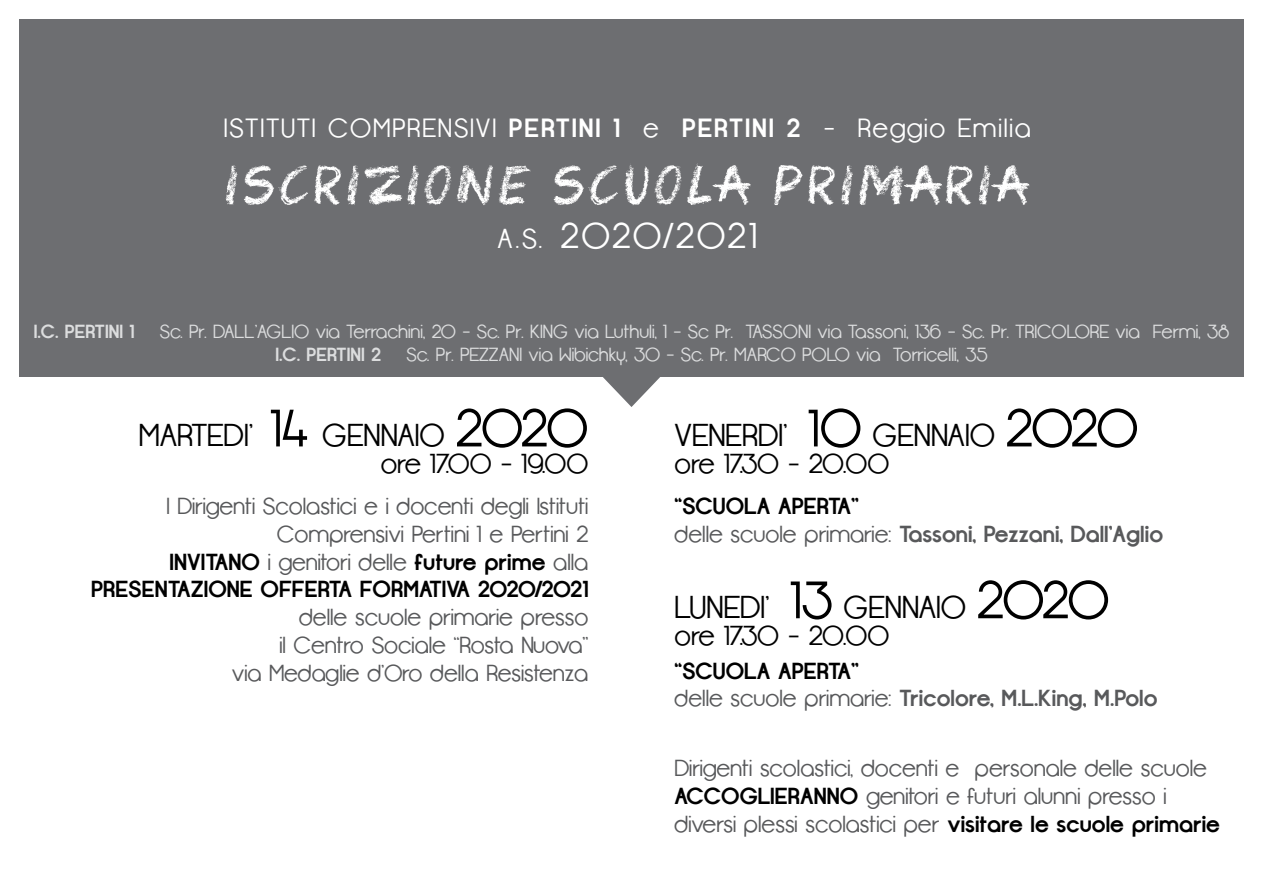
<style>
.page{position:relative;width:1263px;height:893px;background:#fff}
.page>*{position:absolute;margin:0;border:0;box-sizing:border-box;transform-origin:0 0}
.t1{font:56.7px "Colored Crayons";letter-spacing:.1em;color:#fff}
.t2{font:52.5px "Opificio";color:#000}
.t3{font:35.7px "Opificio";letter-spacing:.07em;color:#fff}
.t4{font:31.5px "Opificio";color:#000}
.t5{font:27.3px "Opificio";color:#000}
.t6{font:26.25px "Opificio";letter-spacing:.07em;color:#fff}
.t7{font:700 26.25px "Opificio";color:#fff}
.t8{font:23.1px/27.8px "Opificio";color:#58595b;text-align:right}
.t9{font:700 23.1px/27.8px "Opificio";color:#58595b}
.t10{font:700 23.1px "Opificio";color:#000}
.t11{font:700 23.1px "Opificio";letter-spacing:-.03em;color:#000}
.t12{font:18.9px "Opificio";color:#dcddde}
.t13{font:700 18.9px "Opificio";color:#dcddde}
.s1{font-weight:700}
.s2{font-weight:400}
.s3{font-size:27.3px}
.s4{font-size:52.5px}
.s5{font-weight:400;color:#58595b}
.s6{color:#000}
.s7{font-weight:700;color:#000}
</style>
<div class="page">
<div style="left:19px;top:19px;width:1225px;height:357px;background:#6d6e71"></div>
<svg style="left:602px;top:376px;width:59px;height:31px"></svg>
<p class="t6" style="left:224px;top:113px;width:344px">ISTITUTI COMPRENSIVI <span class="s1">PERTINI</span></p>
<p class="t7" style="left:613px;top:112px;width:128px">1 <span class="s2">e</span> PERTINI</p>
<p class="t6" style="left:786px;top:113px;width:246px"><span class="s1">2</span> - Reggio Emilia</p>
<h1 class="t1" style="left:226px;top:158px;width:803px">ISCRIZIONE SCUOLA PRIMARIA</h1>
<h3 class="t3" style="left:498px;top:216px;width:261px"><span class="s3">A.S.</span> 2020/2021</h3>
<p class="t13" style="left:34px;top:321px;width:69px">I.C. PERTINI</p>
<p class="t13" style="left:130px;top:321px;width:6px">1</p>
<p class="t12" style="left:160px;top:321px;width:1071px">Sc. Pr. DALL’AGLIO via Terrachini, 20 - Sc. Pr. KING via Luthuli, 1 - Sc Pr. TASSONI via Tassoni, 136 - Sc. Pr. TRICOLORE via Fermi, 38</p>
<p class="t13" style="left:275px;top:343px;width:69px">I.C. PERTINI</p>
<p class="t13" style="left:371px;top:343px;width:12px">2</p>
<p class="t12" style="left:407px;top:344px;width:582px">Sc. Pr. PEZZANI via Wibichky, 30 - Sc. Pr. MARCO POLO via Torricelli, 35</p>
<h3 class="t4" style="left:139px;top:418px;width:308px">MARTEDI’ <span class="s4">14</span> GENNAIO</h3>
<h2 class="t2" style="left:455px;top:399px;width:134px">2020</h2>
<p class="t5" style="left:381px;top:448px;width:209px">ore 17.00 - 19.00</p>
<p class="t8" style="left:166px;top:493px;width:423px">I Dirigenti Scolastici e i docenti degli Istituti</p>
<p class="t8" style="left:277px;top:521px;width:313px">Comprensivi Pertini 1 e Pertini 2</p>
<p class="t10" style="left:170px;top:548px;width:420px">invitano <span class="s5">i genitori delle</span> future prime <span class="s5">alla</span></p>
<p class="t10" style="left:91px;top:576px;width:339px">PRESENTAZIONE OFFERTA FORMATIVA</p>
<p class="t11" style="left:478px;top:576px;width:112px">2020/2021</p>
<p class="t8" style="left:232px;top:604px;width:358px">delle scuole primarie presso<br>il Centro Sociale “Rosta Nuova”<br>via Medaglie d’Oro della Resistenza</p>
<h3 class="t4" style="left:675px;top:418px;width:465px">VENERDI’ <span class="s4">10</span> GENNAIO <span class="s4">2020</span></h3>
<p class="t5" style="left:675px;top:448px;width:216px">ore 17.30 - 20.00</p>
<p class="t10" style="left:675px;top:492px;width:67px">“SCUOLA</p>
<p class="t9" style="left:675px;top:493px;width:490px;text-indent:103px"><span class="s6">APERTA”<br></span><span class="s2">delle scuole primarie:</span> Tassoni, Pezzani, Dall’Aglio</p>
<h3 class="t4" style="left:675px;top:590px;width:436px">LUNEDI’ <span class="s4">13</span> GENNAIO <span class="s4">2020</span></h3>
<p class="t5" style="left:675px;top:620px;width:216px">ore 17.30 - 20.00</p>
<p class="t10" style="left:675px;top:657px;width:67px">“SCUOLA</p>
<p class="t9" style="left:675px;top:657px;width:484px;text-indent:103px"><span class="s6">APERTA”<br></span><span class="s2">delle scuole primarie:</span> Tricolore, M.L.King, M.Polo</p>
<p class="t8" style="left:675px;top:755px;width:547px;text-align:left">Dirigenti scolastici, docenti e personale delle scuole <span class="s7">accoglieranno</span> genitori e futuri alunni presso i diversi plessi scolastici per <span class="s7">visitare le scuole primarie</span></p>
</div>
